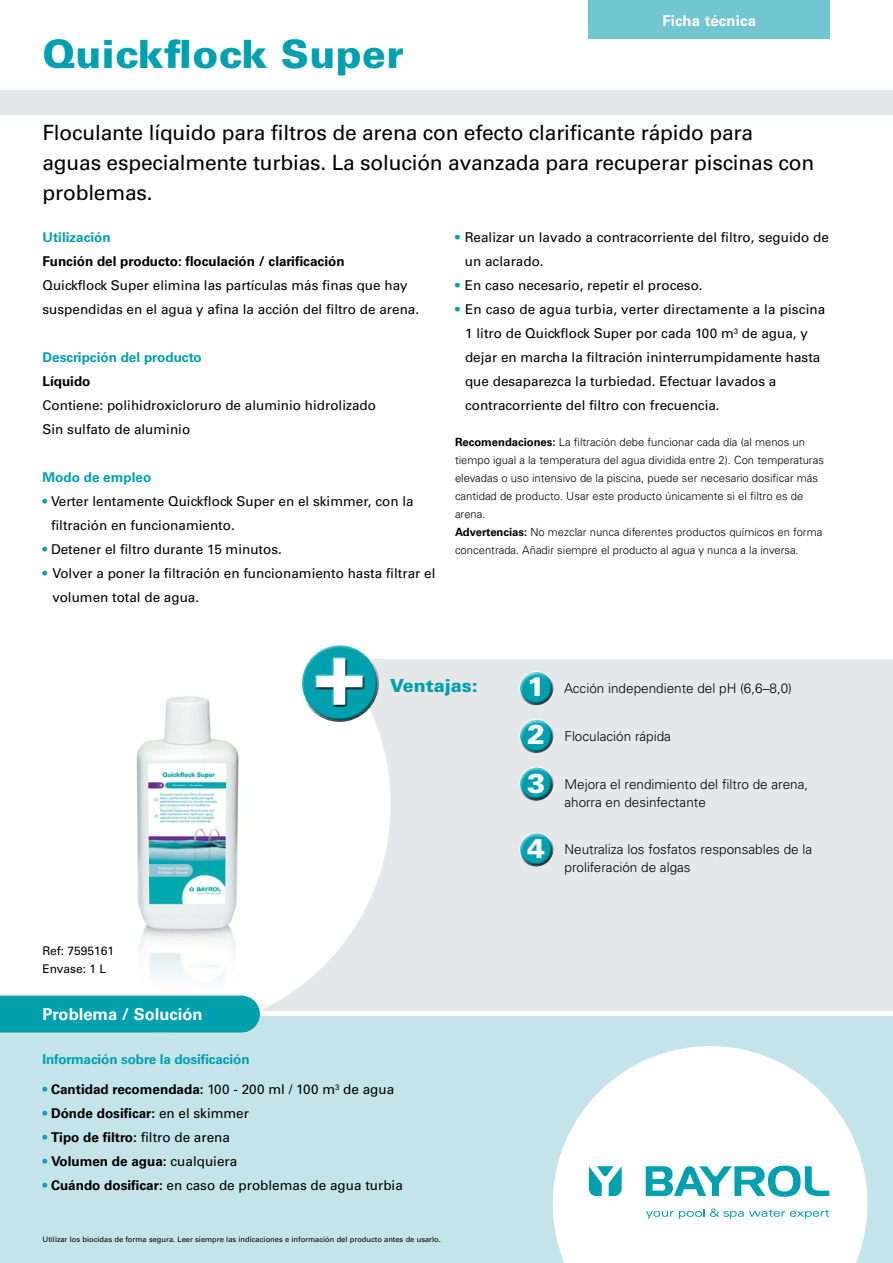
<style>
.page{position:relative;width:893px;height:1263px;background:#fff}
.page>*{position:absolute;margin:0;border:0;box-sizing:border-box;transform-origin:0 0}
.t1{font:700 86.7px "Univers LT Std";color:#fff}
.t2{font:900 39px "Univers LT Std";letter-spacing:.01em;color:#00a0af}
.t3{font:900 27px "Univers LT Std";color:#fff}
.t4{font:21px/30px "Univers LT Std";letter-spacing:-.01em;color:#000}
.t5{font:900 18px "Univers LT Std";color:#00a0af}
.t6{font:700 16.5px "Univers LT Std";color:#fff}
.t7{font:700 15px "Univers LT Std";letter-spacing:.01em;color:#fff}
.t8{font:13.5px/24px "Univers LT Std";color:#000}
.t9{font:700 13.5px "Univers LT Std";color:#000}
.t10{font:300 13.5px/18px "Univers LT Std";color:#000}
.t11{font:700 13.5px "Univers LT Std";color:#00a0af}
.t12{font:12px/18px "Univers LT Std";color:#000}
.t13{font:300 11.25px/18px "Univers LT Std";color:#000}
.t14{font:7.5px "Univers LT Std";color:#000}
.s1{color:#00a0af}
.s2{font-weight:700}
.s3{font-weight:400;color:#00a0af}
.s4{font-weight:400}
</style>
<div class="page">
<div style="left:0;top:1016px;width:893px;height:247px;background:#c5e4e9"></div>
<div style="left:163px;top:660px;width:730px;height:351px;background:#e6e7e8"></div>
<div style="left:0;top:91px;width:893px;height:24px;background:#e6e7e8"></div>
<svg style="left:553px;top:1046px;width:314px;height:217px;fill:#fff"></svg>
<svg style="left:163px;top:659px;width:228px;height:351px;fill:#fff"></svg>
<div style="left:588px;top:0;width:242px;height:38px;background:#72c6d0"></div>
<div style="left:296px;top:639px;width:81px;height:63px;background:#fff;opacity:.75"></div>
<div style="left:301px;top:656px;width:82px;height:67px;background:#000;opacity:.75"></div>
<div style="left:315px;top:657px;width:50px;height:49px;background:#fff;opacity:.75"></div>
<div style="left:315px;top:658px;width:50px;height:49px;background:#000;opacity:.75"></div>
<div style="left:514px;top:666px;width:40px;height:32px;background:#fff;opacity:.75"></div>
<div style="left:518px;top:676px;width:40px;height:29px;background:#000;opacity:.75"></div>
<div style="left:514px;top:714px;width:40px;height:32px;background:#fff;opacity:.75"></div>
<div style="left:518px;top:724px;width:40px;height:29px;background:#000;opacity:.75"></div>
<div style="left:514px;top:762px;width:40px;height:31px;background:#fff;opacity:.75"></div>
<div style="left:518px;top:771px;width:40px;height:30px;background:#000;opacity:.75"></div>
<div style="left:514px;top:827px;width:40px;height:32px;background:#fff;opacity:.75"></div>
<div style="left:518px;top:837px;width:40px;height:29px;background:#000;opacity:.75"></div>
<svg style="left:646px;top:1165px;width:183px;height:32px;background:#86d2d9"></svg>
<svg style="left:646px;top:1208px;width:183px;height:11px;background:#ceecef"></svg>
<svg style="left:589px;top:1166px;width:33px;height:30px"></svg>
<div style="left:0;top:995px;width:260px;height:37px;background:#00a0af"></div>
<img style="left:136px;top:691px;width:114px;height:301px">
<h2 class="t2" style="left:43px;top:30px;width:363px">Quickflock Super</h2>
<p class="t7" style="left:662px;top:12px;width:95px">Ficha técnica</p>
<h3 class="t4" style="left:43px;top:118px;width:773px">Floculante líquido para filtros de arena con efecto clarificante rápido para aguas especialmente turbias. La solución avanzada para recuperar piscinas con problemas.</h3>
<p class="t11" style="left:43px;top:230px;width:70px">Utilización</p>
<p class="t9" style="left:43px;top:254px;width:304px">Función del producto: floculación / clarificación</p>
<p class="t8" style="left:43px;top:274px;width:378px">Quickflock Super elimina las partículas más finas que hay suspendidas en el agua y afina la acción del filtro de arena.</p>
<p class="t11" style="left:43px;top:350px;width:161px">Descripción del producto</p>
<p class="t9" style="left:43px;top:374px;width:50px">Líquido</p>
<p class="t8" style="left:43px;top:394px;width:335px">Contiene: polihidroxicloruro de aluminio hidrolizado<br>Sin sulfato de aluminio</p>
<p class="t11" style="left:43px;top:470px;width:110px">Modo de empleo</p>
<p class="t8" style="left:51px;top:490px;width:364px;text-indent:-8px"><span class="s1">•</span> Verter lentamente Quickflock Super en el skimmer, con la filtración en funcionamiento.</p>
<p class="t8" style="left:43px;top:538px;width:241px"><span class="s1">•</span> Detener el filtro durante 15 minutos.</p>
<p class="t8" style="left:52px;top:562px;width:385px;text-indent:-10px"><span class="s1">•</span> Volver a poner la filtración en funcionamiento hasta filtrar el volumen total de agua.</p>
<p class="t8" style="left:465px;top:226px;width:365px;text-indent:-10px"><span class="s1">•</span> Realizar un lavado a contracorriente del filtro, seguido de un aclarado.</p>
<p class="t8" style="left:455px;top:274px;width:249px"><span class="s1">•</span> En caso necesario, repetir el proceso.</p>
<p class="t8" style="left:465px;top:298px;width:362px;text-indent:-10px"><span class="s1">•</span> En caso de agua turbia, verter directamente a la piscina 1 litro de Quickflock Super por cada 100 m<sup>3</sup> de agua, y dejar en marcha la filtración ininterrumpidamente hasta que desaparezca la turbiedad. Efectuar lavados a contracorriente del filtro con frecuencia.</p>
<p class="t13" style="left:455px;top:433px;width:370px"><span class="s2">Recomendaciones:</span> La filtración debe funcionar cada día (al menos un tiempo igual a la temperatura del agua dividida entre 2). Con temperaturas elevadas o uso intensivo de la piscina, puede ser necesario dosificar más cantidad de producto. Usar este producto únicamente si el filtro es de arena.<br><span class="s2">Advertencias:</span> No mezclar nunca diferentes productos químicos en forma concentrada. Añadir siempre el producto al agua y nunca a la inversa.</p>
<p class="t12" style="left:43px;top:942px;width:73px">Ref: 7595161<br>Envase: 1 L</p>
<h1 class="t1" style="left:314px;top:623px;width:52px">+</h1>
<h3 class="t5" style="left:390px;top:675px;width:89px">Ventajas:</h3>
<p class="t6" style="left:43px;top:1004px;width:162px">Problema / Solución</p>
<p class="t11" style="left:43px;top:1052px;width:209px">Información sobre la dosificación</p>
<p class="t9" style="left:43px;top:1082px;width:353px"><span class="s3">•</span> Cantidad recomendada: <span class="s4">100 - 200 ml / 100 m</span><sup>3</sup> <span class="s4">de agua</span></p>
<p class="t9" style="left:43px;top:1106px;width:208px"><span class="s3">•</span> Dónde dosificar: <span class="s4">en el skimmer</span></p>
<p class="t9" style="left:43px;top:1130px;width:189px"><span class="s3">•</span> Tipo de filtro: <span class="s4">filtro de arena</span></p>
<p class="t9" style="left:43px;top:1154px;width:196px"><span class="s3">•</span> Volumen de agua: <span class="s4">cualquiera</span></p>
<p class="t8" style="left:43px;top:1174px;width:362px"><span class="s1">•</span> <span class="s2">Cuándo dosificar:</span> en caso de problemas de agua turbia</p>
<p class="t14" style="left:43px;top:1235px;width:400px">Utilizar los biocidas de forma segura. Leer siempre las indicaciones e información del producto antes de usarlo.</p>
<h3 class="t3" style="left:527px;top:670px;width:20px">1</h3>
<p class="t10" style="left:564px;top:679px;width:229px">Acción independiente del pH (6,6–8,0)</p>
<h3 class="t3" style="left:527px;top:717px;width:20px">2</h3>
<p class="t10" style="left:564px;top:727px;width:108px">Floculación rápida</p>
<h3 class="t3" style="left:527px;top:766px;width:20px">3</h3>
<p class="t10" style="left:564px;top:775px;width:245px">Mejora el rendimiento del filtro de arena, ahorra en desinfectante</p>
<h3 class="t3" style="left:527px;top:832px;width:20px">4</h3>
<p class="t10" style="left:564px;top:840px;width:249px">Neutraliza los fosfatos responsables de la proliferación de algas</p>
</div>
